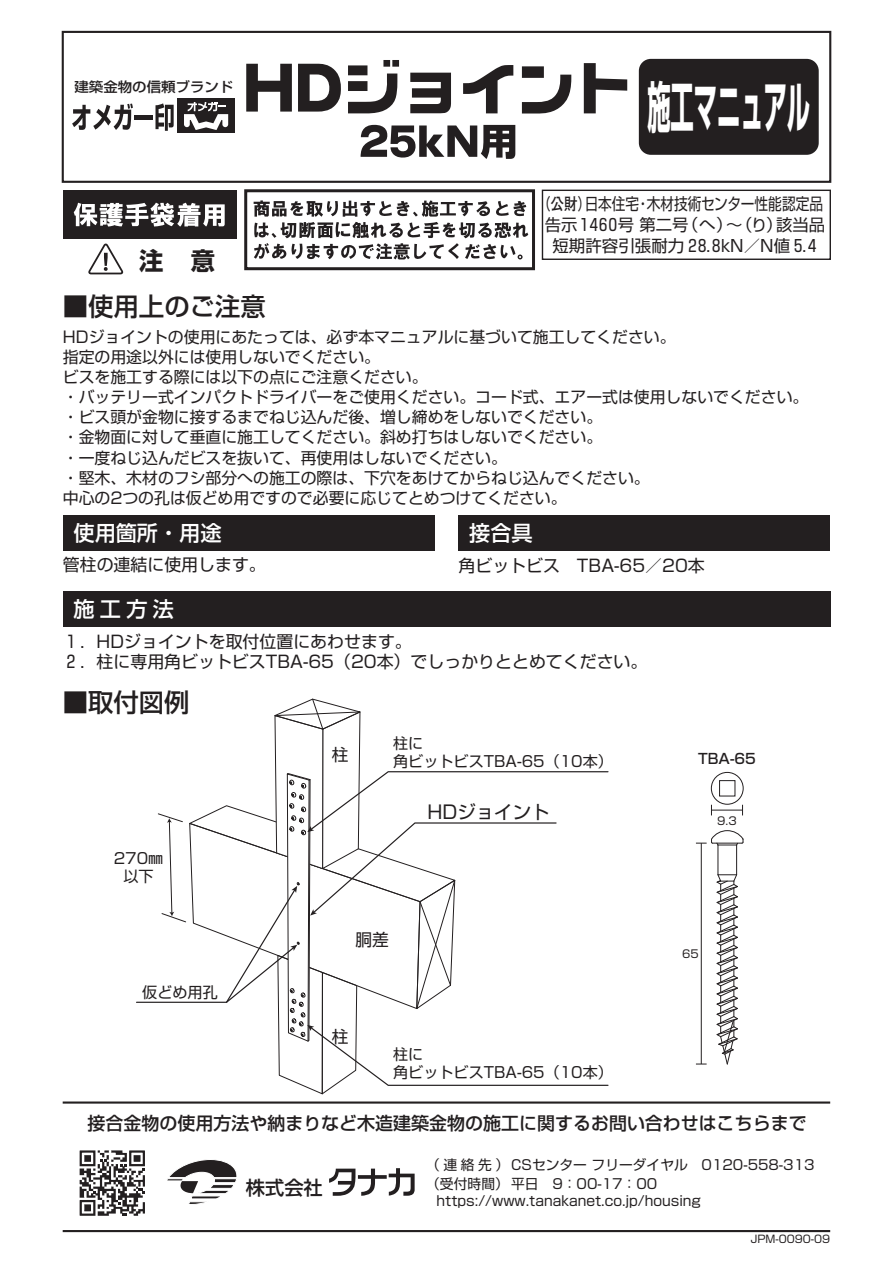
<style>
.page{position:relative;width:893px;height:1263px;background:#fff}
.page>*{position:absolute;margin:0;border:0;box-sizing:border-box;transform-origin:0 0}
.t1{font:700 55.05px "Shin Go Pro";color:#fff;scale:.42 1}
.t2{font:500 25.35px "Shin Go Pro";color:#231f20}
.t3{font:700 24.3px "Shin Go Pro";color:#231f20}
.t4{font:500 21.15px "Shin Go Pro";color:#fff}
.t5{font:500 19.2px "Shin Go Pro";color:#231f20}
.t6{font:18.45px "Shin Go Pro";color:#231f20}
.t7{font:500 18px "Shin Go Pro";color:#231f20}
.t8{font:16.95px/20.1px "Shin Go Pro";color:#231f20}
.t9{font:16.8px "Shin Go Pro";color:#231f20}
.t10{font:16.5px/21.1px "Shin Go Pro";color:#231f20}
.t11{font:16.5px "Shin Go Pro";color:#231f20;scale:.83 1}
.t12{font:700 16.5px "Futo Go B101 Pro";color:#231f20;scale:.83 1}
.t13{font:15.9px/20.1px "Shin Go Pro";color:#231f20}
.t14{font:15.15px/18.1px "Shin Go Pro";color:#231f20}
.t15{font:500 14.1px "Shin Go Pro";color:#231f20}
.t16{font:13.8px/19px "Shin Go Pro";color:#231f20}
.t17{font:500 13.65px "Shin Go Pro";color:#231f20;scale:1.06 1}
.t18{font:10.95px "Shin Go Pro";color:#231f20}
.t19{font:10.65px "Shin Go Pro";color:#231f20}
.s1{font-family:"Futo Go B101 Pro";font-weight:700}
</style>
<div class="page">
<hr style="left:711px;top:810px;width:31px;height:1px;background:#231f20">
<hr style="left:701px;top:843px;width:1px;height:221px;background:#231f20">
<div style="left:711px;top:772px;width:33px;height:33px;border:1px solid #231f20;border-radius:50%"></div>
<div style="left:719px;top:780px;width:16px;height:16px;border:1px solid #231f20"></div>
<hr style="left:736px;top:845px;width:1px;height:30px;background:#231f20">
<hr style="left:717px;top:845px;width:1px;height:30px;background:#231f20">
<svg style="left:696px;top:830px;width:48px;height:16px"></svg>
<svg style="left:136px;top:698px;width:473px;height:397px"></svg>
<svg style="left:716px;top:873px;width:22px;height:192px"></svg>
<div style="left:63px;top:515px;width:372px;height:36px;background:#231f20"></div>
<div style="left:63px;top:591px;width:767px;height:36px;background:#231f20"></div>
<div style="left:458px;top:515px;width:372px;height:36px;background:#231f20"></div>
<hr style="left:63px;top:1230px;width:767px;height:2px;background:#231f20">
<hr style="left:63px;top:1101px;width:767px;height:2px;background:#231f20">
<svg style="left:329px;top:1168px;width:86px;height:28px"></svg>
<svg style="left:167px;top:1159px;width:70px;height:46px"></svg>
<svg style="left:80px;top:1150px;width:65px;height:66px"></svg>
<div style="left:62px;top:31px;width:769px;height:152px;border:2px solid #231f20"></div>
<div style="left:639px;top:59px;width:180px;height:96px;background:#231f20;border-radius:12px"></div>
<div style="left:177px;top:99px;width:58px;height:34px;background:#231f20"></div>
<svg style="left:184px;top:102px;width:44px;height:28px"></svg>
<svg style="left:72px;top:104px;width:61px;height:26px"></svg>
<div style="left:135px;top:115px;width:18px;height:5px;background:#231f20"></div>
<svg style="left:155px;top:103px;width:19px;height:28px"></svg>
<div style="left:542px;top:190px;width:289px;height:70px;border:1px solid #231f20"></div>
<div style="left:63px;top:190px;width:174px;height:49px;background:#231f20"></div>
<svg style="left:74px;top:203px;width:151px;height:24px"></svg>
<svg style="left:254px;top:200px;width:274px;height:59px"></svg>
<svg style="left:89px;top:243px;width:35px;height:32px"></svg>
<div style="left:244px;top:189px;width:291px;height:81px;border:3px solid #231f20"></div>
<svg style="left:246px;top:64px;width:46px;height:48px"></svg>
<svg style="left:298px;top:64px;width:43px;height:48px"></svg>
<svg style="left:348px;top:60px;width:51px;height:53px"></svg>
<svg style="left:410px;top:73px;width:41px;height:40px"></svg>
<svg style="left:463px;top:65px;width:50px;height:48px"></svg>
<svg style="left:522px;top:66px;width:49px;height:48px"></svg>
<svg style="left:584px;top:63px;width:43px;height:50px"></svg>
<svg style="left:361px;top:125px;width:154px;height:34px"></svg>
<p class="t17" style="left:75px;top:76px;width:151px">建築金物の信頼ブランド</p>
<h1 class="t1" style="left:647px;top:63px;width:389px">施工マニュアル</h1>
<h3 class="t3" style="left:139px;top:241px;width:77px">注　意</h3>
<p class="t11" style="left:537px;top:190px;width:346px"><span class="s1">（公財</span>日本住宅木材技術センター性能認定品</p>
<p class="t12" style="left:578px;top:190px;width:18px">）</p>
<p class="t11" style="left:636px;top:190px;width:18px">・</p>
<p class="t10" style="left:682px;top:212px;width:102px">（へ）～（り）</p>
<p class="t10" style="left:552px;top:212px;width:267px;text-indent:-8px">告示1460号第二号<br>短期許容引張耐力 28．8kN／N値 5．4</p>
<p class="t10" style="left:776px;top:212px;width:50px">該当品</p>
<h2 class="t2" style="left:63px;top:285px;width:205px">■使用上のご注意</h2>
<p class="t13" style="left:63px;top:325px;width:747px">HDジョイントの使用にあたっては、必ず本マニュアルに基づいて施工してください。<br>指定の用途以外には使用しないでください。<br>ビスを施工する際には以下の点にご注意ください。<br>・バッテリー式インパクトドライバーをご使用ください。コード式、エアー式は使用しないでください。・ビス頭が金物に接するまでねじ込んだ後、増し締めをしないでください。<br>・金物面に対して垂直に施工してください。斜め打ちはしないでください。<br>・一度ねじ込んだビスを抜いて、再使用はしないでください。<br>・堅木、木材のフシ部分への施工の際は、下穴をあけてからねじ込んでください。<br>中心の2つの孔は仮どめ用ですので必要に応じてとめつけてください。</p>
<h3 class="t4" style="left:74px;top:516px;width:150px">使用箇所・用途</h3>
<p class="t8" style="left:63px;top:553px;width:205px">管柱の連結に使用します。</p>
<h3 class="t4" style="left:74px;top:592px;width:102px">施工方法</h3>
<h3 class="t4" style="left:469px;top:516px;width:65px">接合具</h3>
<p class="t8" style="left:458px;top:553px;width:248px">角ビットビス　TBA-65／20本</p>
<p class="t8" style="left:67px;top:629px;width:582px">1 ．HDジョイントを取付位置にあわせます。<br>2 ．柱に専用角ビットビスTBA-65（20本）でしっかりととめてください。</p>
<h2 class="t2" style="left:63px;top:681px;width:128px">■取付図例</h2>
<p class="t14" style="left:114px;top:847px;width:51px;text-align:center">270㎜以下</p>
<p class="t14" style="left:142px;top:982px;width:77px">仮どめ用孔</p>
<p class="t9" style="left:332px;top:741px;width:18px">柱</p>
<p class="t14" style="left:393px;top:732px;width:221px">柱に<br>角ビットビスTBA-65（10本(</p>
<p class="t6" style="left:427px;top:797px;width:124px">HDジョイント</p>
<p class="t9" style="left:355px;top:926px;width:35px">胴差</p>
<p class="t9" style="left:332px;top:1022px;width:18px">柱</p>
<p class="t14" style="left:393px;top:1043px;width:221px">柱に<br>角ビットビスTBA-65（10本(</p>
<p class="t15" style="left:698px;top:747px;width:59px">TBA-65</p>
<p class="t18" style="left:717px;top:811px;width:21px">9.3</p>
<p class="t18" style="left:682px;top:945px;width:18px">65</p>
<p class="t7" style="left:88px;top:1109px;width:721px">接合金物の使用方法や納まりなど木造建築金物の施工に関するお問い合わせはこちらまで</p>
<p class="t5" style="left:246px;top:1171px;width:78px">株式会社</p>
<p class="t16" style="left:426px;top:1154px;width:263px">（連絡先 (CSセンターフリーダイヤル（受付時間(平日</p>
<p class="t16" style="left:437px;top:1190px;width:266px">https://www.tanakanet.co j p. /housing</p>
<p class="t16" style="left:702px;top:1154px;width:115px">0120-558-313</p>
<p class="t16" style="left:552px;top:1173px;width:106px">9：00-17：00</p>
<p class="t19" style="left:751px;top:1230px;width:81px">JPM-0090-09</p>
</div>
